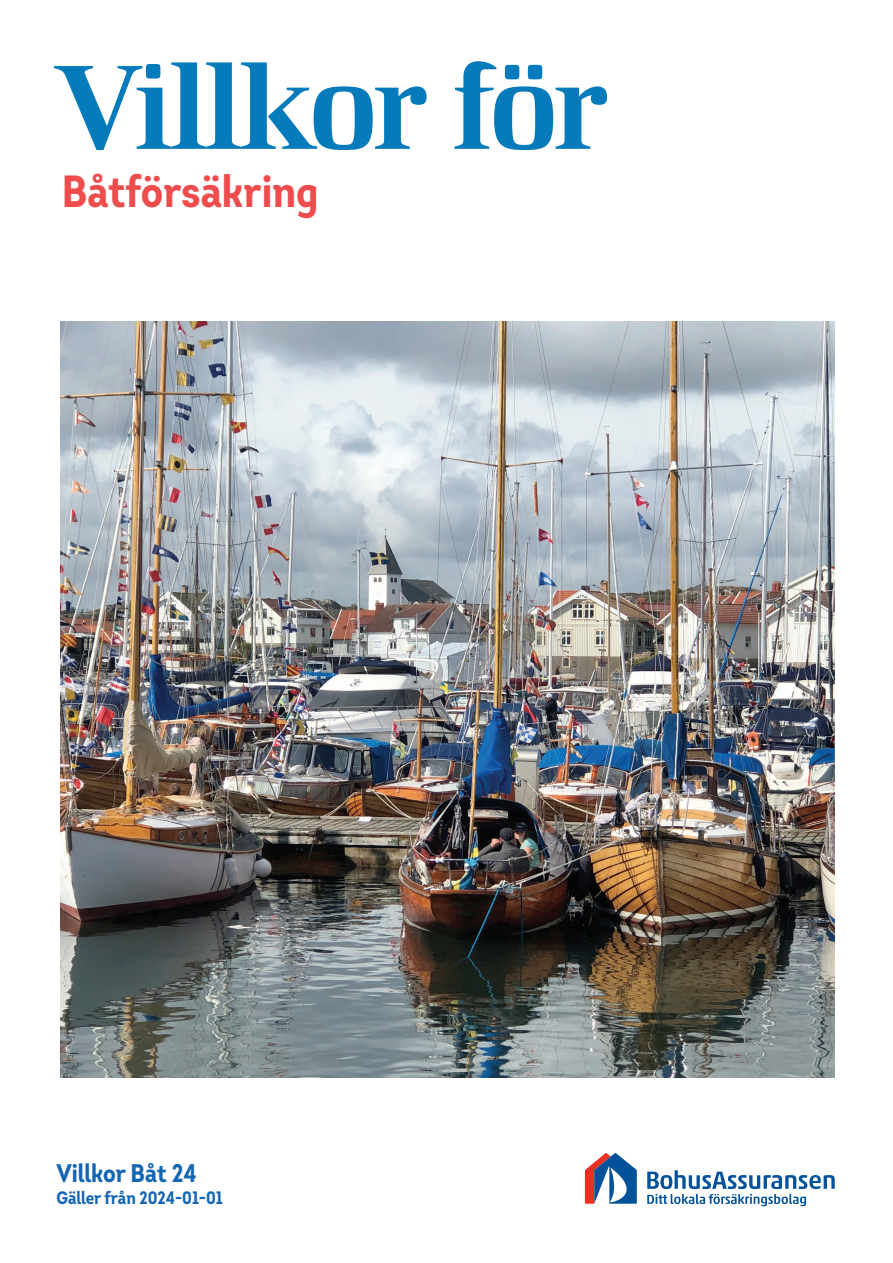
<style>
.page{position:relative;width:893px;height:1263px;background:#fff}
.page>*{position:absolute;margin:0;border:0;box-sizing:border-box;transform-origin:0 0}
.t1{font:120px "LF Rubrik";letter-spacing:-.04em;color:#057bbc}
.t2{font:700 45px "Intro Cond";color:#ef4c4e}
.t3{font:700 25.5px "Intro Cond UDP";color:#1465b2}
.t4{font:700 19.5px "Intro Cond";color:#01529a}
.t5{font:18px "Intro Cond";color:#01529a}
.t6{font:700 18px "Intro Cond UDP";color:#1465b2}
.t7{font:700 18px "Intro Cond";color:#057bbc}
.t8{font:18px "Intro Cond";color:#057bbc}
</style>
<div class="page">
<svg style="left:585px;top:1153px;width:250px;height:53px"></svg>
<img style="left:61px;top:322px;width:774px;height:755px">
<p class="t1" style="left:51px;top:34px;width:560px">Villkor för</p>
<p class="t2" style="left:62px;top:163px;width:258px">Båtförsäkring</p>
<p class="t3" style="left:56px;top:1157px;width:142px">Villkor Båt 24</p>
<p class="t6" style="left:56px;top:1186px;width:168px">Gäller från 2024-01-01</p>
<p class="t4" style="left:61px;top:1163px;width:107px">Villkor Båt 19</p>
<p class="t5" style="left:61px;top:1189px;width:165px">Gäller från 2020-01-01</p>
<p class="t7" style="left:62px;top:1165px;width:99px">Villkor Båt 19</p>
<p class="t8" style="left:161px;top:1189px;width:17px">19</p>
</div>
